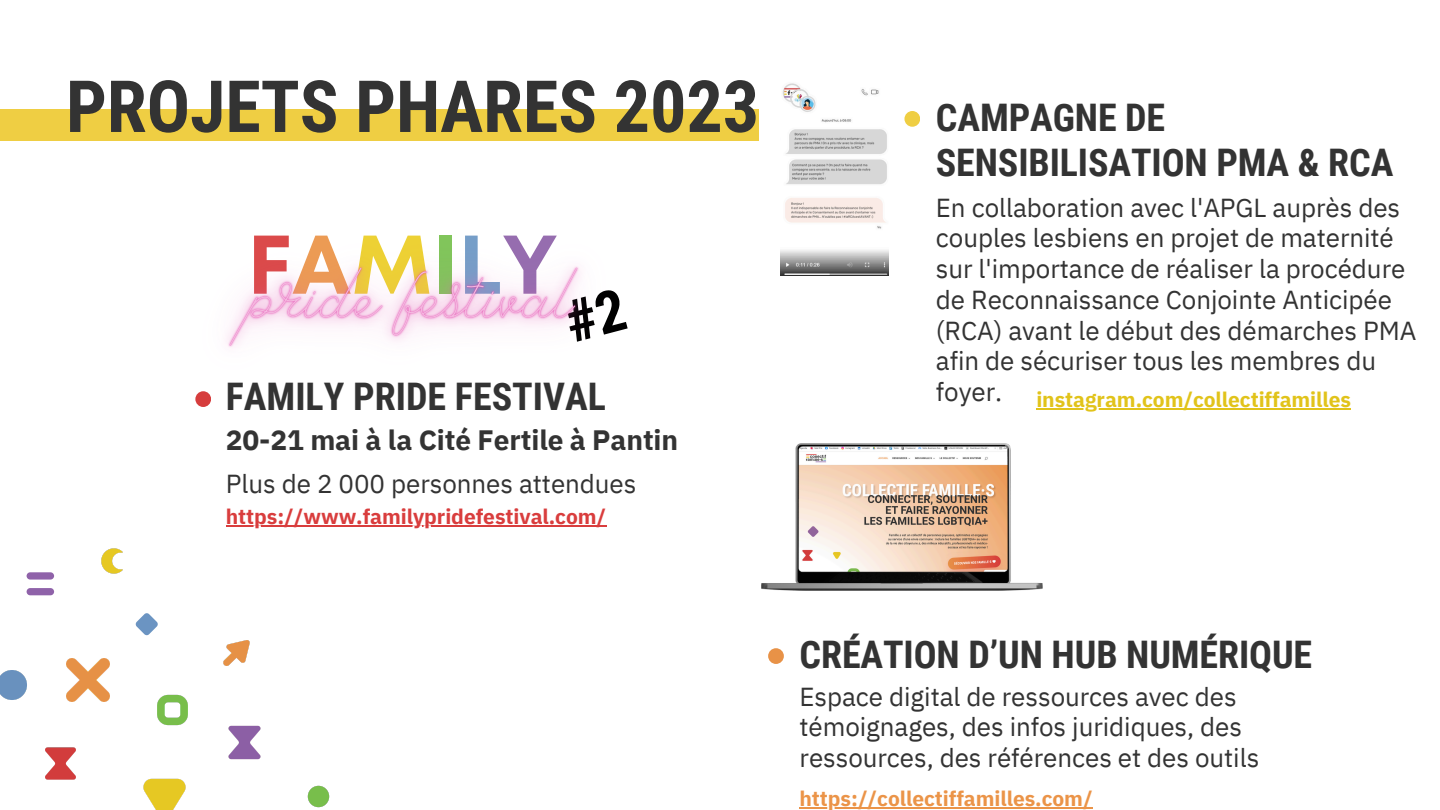
<style>
.page{position:relative;width:1440px;height:810px;background:#fff}
.page>*{position:absolute;margin:0;border:0;box-sizing:border-box;transform-origin:0 0}
.t1{font:700 83.1px "Mont";color:#d93d3d}
.t2{font:700 72px "Roboto Condensed";color:#333}
.t3{font:700 38px/45px "Roboto Condensed";letter-spacing:-.005em;color:#333}
.t4{font:700 28px "IBM Plex Sans";letter-spacing:-.005em;color:#333}
.t5{font:26px/30.8px "IBM Plex Sans";letter-spacing:-.005em;color:#333}
.t6{font:700 21px "IBM Plex Sans";letter-spacing:-.005em;color:#d93d3d}
.t7{font:700 21px "IBM Plex Sans";letter-spacing:-.005em;color:#e1c31a}
.t8{font:700 21px "IBM Plex Sans";letter-spacing:-.005em;color:#eb9448}
.s1{color:#eb9448}
.s2{color:#ecce25}
.s3{color:#78c14f}
.s4{color:#6c97c4}
.s5{color:#8f62a9}
</style>
<div class="page">
<div style="left:0;top:109px;width:759px;height:31px;background:#efce43"></div>
<hr style="left:226px;top:526px;width:380px;height:1px;background:#d93d3d">
<img style="left:206px;top:265px;width:374px;height:142px">
<div style="left:195px;top:391px;width:16px;height:16px;background:#d63d3d;border-radius:50%"></div>
<img style="left:761px;top:443px;width:282px;height:148px">
<hr style="left:800px;top:807px;width:293px;height:1px;background:#eb9448">
<div style="left:768px;top:648px;width:16px;height:16px;background:#e89247;border-radius:50%"></div>
<div style="left:27px;top:588px;width:27px;height:7px;background:#8f62a9;border-radius:4px"></div>
<div style="left:27px;top:572px;width:27px;height:8px;background:#8f62a9;border-radius:4px"></div>
<svg style="left:136px;top:613px;width:22px;height:22px"></svg>
<img style="left:223px;top:640px;width:27px;height:26px">
<img style="left:0;top:670px;width:27px;height:30px">
<img style="left:143px;top:778px;width:43px;height:32px">
<img style="left:45px;top:747px;width:31px;height:33px">
<img style="left:157px;top:694px;width:31px;height:32px">
<img style="left:66px;top:658px;width:44px;height:44px">
<img style="left:228px;top:725px;width:33px;height:35px">
<img style="left:101px;top:548px;width:22px;height:26px">
<img style="left:307px;top:785px;width:23px;height:23px">
<div style="left:904px;top:111px;width:16px;height:16px;background:#efce43;border-radius:50%"></div>
<img style="left:781px;top:83px;width:108px;height:193px">
<hr style="left:1036px;top:408px;width:315px;height:2px;background:#e1c31a">
<svg style="left:563px;top:287px;width:17px;height:56px"></svg>
<h2 class="t2" style="left:66px;top:65px;width:695px">PROJETS PHARES 2023</h2>
<h1 class="t1" style="left:247px;top:233px;width:312px">F<span class="s1">A</span><span class="s2">M</span><span class="s3">I</span><span class="s4">L</span><span class="s5">Y</span></h1>
<p class="t3" style="left:226px;top:375px;width:382px">FAMILY PRIDE FESTIVAL</p>
<p class="t4" style="left:226px;top:421px;width:454px">20-21 mai à la Cité Fertile à Pantin</p>
<p class="t5" style="left:226px;top:468px;width:412px">Plus de 2 000 personnes attendues</p>
<p class="t6" style="left:226px;top:503px;width:382px">https://www.familypridefestival.com/</p>
<p class="t3" style="left:936px;top:95px;width:459px">CAMPAGNE DE<br>SENSIBILISATION PMA &amp; RCA</p>
<p class="t5" style="left:936px;top:192px;width:482px">En collaboration avec l'APGL auprès des couples lesbiens en projet de maternité sur l'importance de réaliser la procédure de Reconnaissance Conjointe Anticipée (RCA) avant le début des démarches PMA afin de sécuriser tous les membres du foyer.</p>
<p class="t7" style="left:1036px;top:385px;width:316px">instagram.com/collectiffamilles</p>
<p class="t3" style="left:800px;top:633px;width:514px">CRÉATION D’UN HUB NUMÉRIQUE</p>
<h1 class="t5" style="left:800px;top:680px;width:461px">Espace digital de ressources avec des témoignages, des infos juridiques, des ressources, des références et des outils</h1>
<h4 class="t8" style="left:800px;top:784px;width:295px">https://collectiffamilles.com/</h4>
</div>
